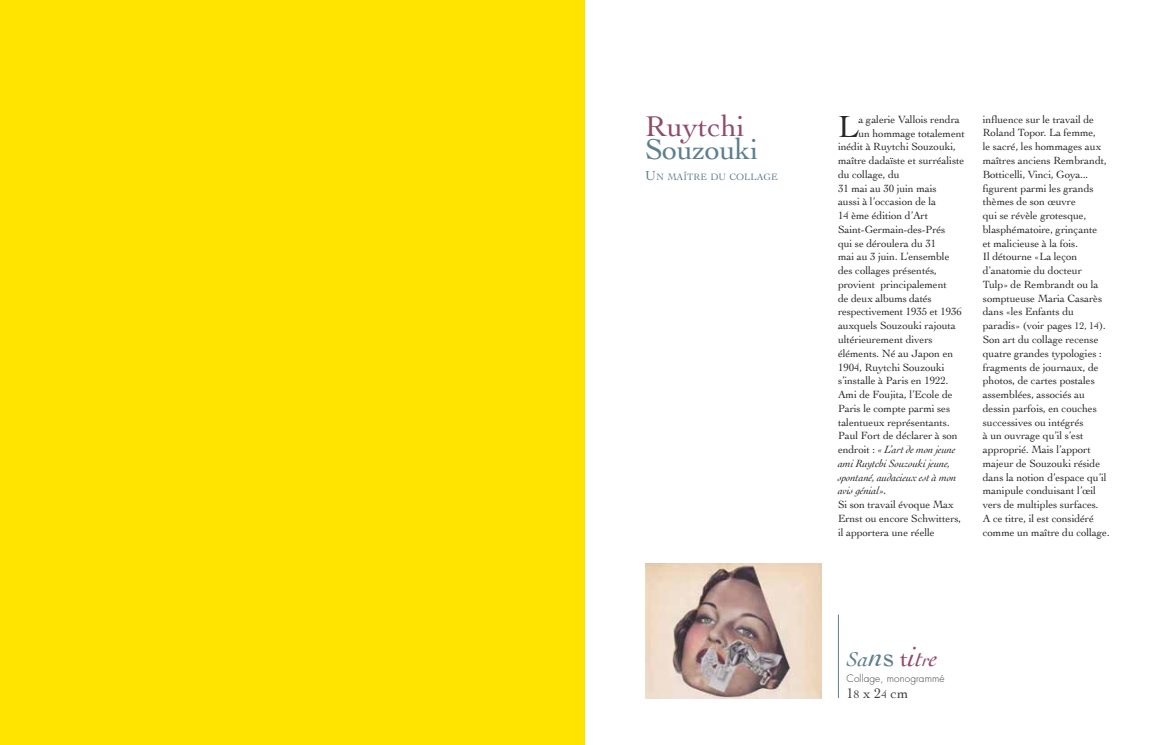
<style>
.page{position:relative;width:1152px;height:745px;background:#fff}
.page>*{position:absolute;margin:0;border:0;box-sizing:border-box;transform-origin:0 0}
.t1{font:32px "Cochin";color:#282829}
.t2{font:30px "Cochin";letter-spacing:-.02em;color:#5c7e8e}
.t3{font:30px "Cochin";color:#8e4b6b}
.t4{font:italic 24.62px "Cochin";color:#8e4b6b}
.t5{font:14.5px "Cochin";color:#3e3d40}
.t6{font:11px/13.8px "Cochin";letter-spacing:-.01em;color:#282829}
.t7{font:italic 11px "Cochin";letter-spacing:-.01em;color:#282829}
.t8{font:300 10px "Futura Std";letter-spacing:.01em;color:#3e3d40}
.t9{font:9.62px "Cochin";color:#5c7e8e}
.s1{font-size:13.75px}
.s2{font-style:normal}
.s3{font-size:10px}
.s4{font-size:20.88px;color:#5c7e8e}
.s5{font-size:23.12px;color:#5c7e8e}
.s6{font-size:29.75px;color:#5c7e8e}
.s7{font-style:normal;font-size:29.75px;color:#5c7e8e}
.s8{font-size:28.62px}
.s9{font-size:19.75px}
.s10{font-size:11.25px}
</style>
<div class="page">
<img style="left:645px;top:563px;width:176px;height:134px">
<hr style="left:838px;top:614px;width:1px;height:83px;background:#5c7e8e">
<div style="left:0;top:0;width:585px;height:744px;background:#ffe400"></div>
<h2 class="t3" style="left:645px;top:109px;width:101px">Ruytchi</h2>
<h2 class="t2" style="left:645px;top:132px;width:115px">Souzouki</h2>
<p class="t9" style="left:645px;top:171px;width:134px"><span class="s1">U</span>N MAÎTRE DU COLLAGE</p>
<h1 class="t1" style="left:838px;top:108px;width:22px">L</h1>
<p class="t6" style="left:858px;top:112px;width:103px">a galerie Vallois rendra</p>
<p class="t6" style="left:858px;top:126px;width:108px">un hommage totalement</p>
<p class="t6" style="left:838px;top:140px;width:119px">inédit à Ruytchi Souzouki,</p>
<p class="t6" style="left:838px;top:153px;width:128px">maître dadaïste et surréaliste</p>
<p class="t6" style="left:838px;top:167px;width:63px">du collage, du</p>
<p class="t6" style="left:838px;top:181px;width:100px">31 mai au 30 juin mais</p>
<p class="t6" style="left:838px;top:195px;width:100px">aussi à l’occasion de la</p>
<p class="t6" style="left:838px;top:208px;width:92px">14 ème édition d’Art</p>
<p class="t6" style="left:838px;top:222px;width:109px">Saint-Germain-des-Prés</p>
<p class="t6" style="left:838px;top:236px;width:100px">qui se déroulera du 31</p>
<p class="t6" style="left:838px;top:250px;width:113px">mai au 3 juin. L’ensemble</p>
<p class="t6" style="left:838px;top:263px;width:100px">des collages présentés,</p>
<p class="t6" style="left:838px;top:277px;width:110px">provient principalement</p>
<p class="t6" style="left:838px;top:291px;width:95px">de deux albums datés</p>
<p class="t6" style="left:838px;top:305px;width:126px">respectivement 1935 et 1936</p>
<p class="t6" style="left:838px;top:318px;width:119px">auxquels Souzouki rajouta</p>
<p class="t6" style="left:838px;top:332px;width:96px">ultérieurement divers</p>
<p class="t6" style="left:838px;top:346px;width:117px">éléments. Né au Japon en</p>
<p class="t6" style="left:838px;top:360px;width:108px">1904, Ruytchi Souzouki</p>
<p class="t6" style="left:838px;top:373px;width:112px">s’installe à Paris en 1922.</p>
<p class="t6" style="left:838px;top:387px;width:116px">Ami de Foujita, l’Ecole de</p>
<p class="t6" style="left:838px;top:401px;width:114px">Paris le compte parmi ses</p>
<p class="t6" style="left:838px;top:415px;width:113px">talentueux représentants.</p>
<p class="t6" style="left:838px;top:428px;width:121px">Paul Fort de déclarer à son</p>
<p class="t7" style="left:838px;top:443px;width:119px"><span class="s2">endroit :</span> « L’art de mon jeune</p>
<p class="t7" style="left:838px;top:457px;width:114px">ami Ruytchi Souzouki jeune,</p>
<p class="t7" style="left:838px;top:470px;width:120px">spontané, audacieux est à mon</p>
<p class="t7" style="left:838px;top:484px;width:50px">avis génial».</p>
<p class="t6" style="left:838px;top:497px;width:125px">Si son travail évoque Max<br>Ernst ou encore Schwitters, il apportera une réelle</p>
<p class="t6" style="left:982px;top:112px;width:128px">influence sur le travail de<br>Roland Topor. La femme,<br>le sacré, les hommages aux maîtres anciens Rembrandt,<br>Botticelli, Vinci, Goya... figurent parmi les grands thèmes de son œuvre<br>qui se révèle grotesque, blasphématoire, grinçante<br>et malicieuse à la fois.<br>Il détourne «La leçon d’anatomie du docteur<br>Tulp» de Rembrandt ou la somptueuse Maria Casarès dans «les Enfants du paradis» (voir pages <span class="s3">12, 14</span>).<br>Son art du collage recense quatre grandes typologies : fragments de journaux, de photos, de cartes postales assemblées, associés au dessin parfois, en couches successives ou intégrés<br>à un ouvrage qu’il s’est approprié. Mais l’apport majeur de Souzouki réside dans la notion d’espace qu’il manipule conduisant l’œil vers de multiples surfaces.<br>A ce titre, il est considéré comme un maître du collage.</p>
<h3 class="t4" style="left:846px;top:643px;width:93px"><span class="s4">S</span><span class="s5">a</span><span class="s6">n</span><span class="s7">s</span> <span class="s2">t</span><span class="s8">i</span>t<span class="s9">r</span>e</h3>
<p class="t8" style="left:846px;top:671px;width:99px">Collage, monogrammé</p>
<h3 class="t5" style="left:846px;top:684px;width:63px">1<span class="s10">8</span> x 2<span class="s10">4</span> cm</h3>
</div>
